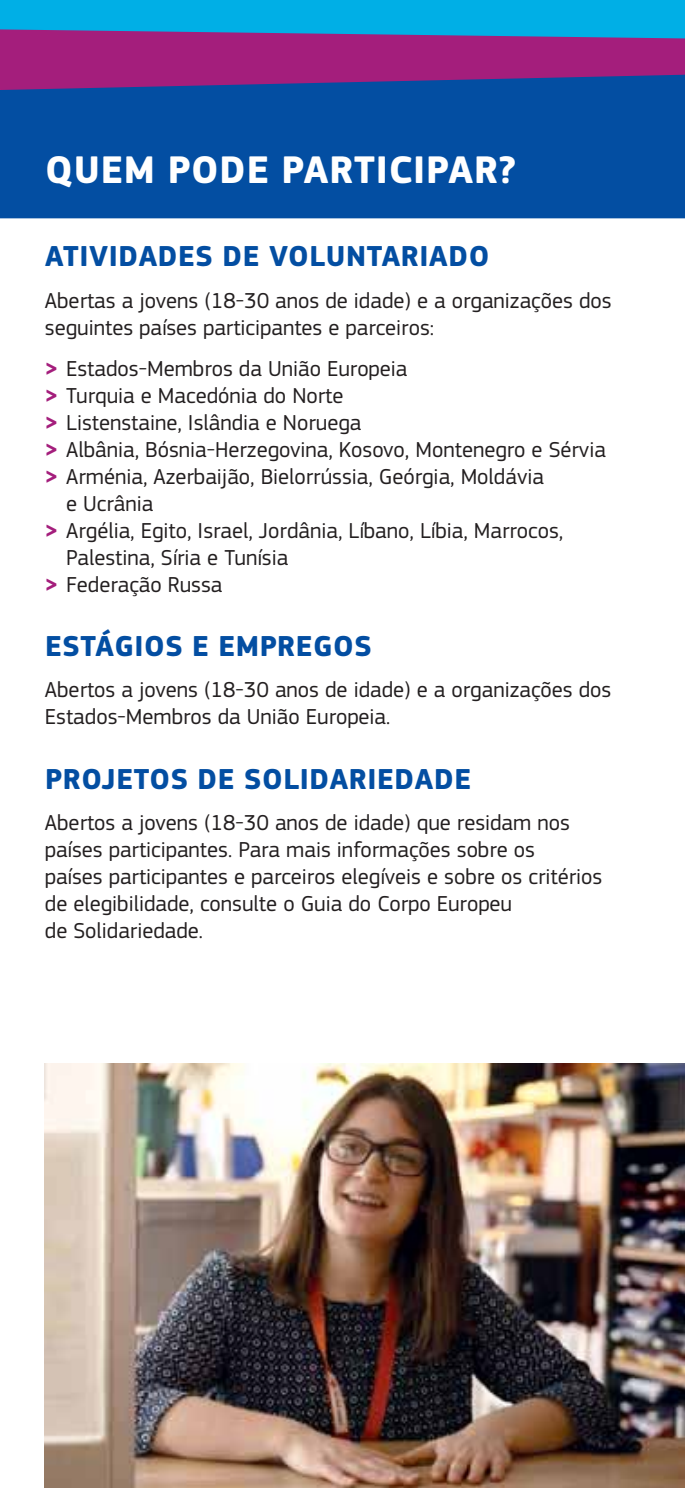
<style>
.page{position:relative;width:685px;height:1488px;background:#fff}
.page>*{position:absolute;margin:0;border:0;box-sizing:border-box;transform-origin:0 0}
.t1{font:700 40px "EC Square Sans Pro";letter-spacing:.02em;color:#fff}
.t2{font:700 30px "EC Square Sans Pro";letter-spacing:.02em;color:#034ea2}
.t3{font:22.5px/27px "EC Square Sans Pro";color:#231f20}
.s1{font-weight:700;color:#a41e7c}
</style>
<div class="page">
<img style="left:45px;top:1063px;width:640px;height:424px">
<div style="left:0;top:0;width:685px;height:10px;background:#00afe6"></div>
<svg style="left:0;top:10px;width:685px;height:64px;background:#6654a3"></svg>
<div style="left:0;top:74px;width:685px;height:144px;background:#034ea2"></div>
<h1 class="t1" style="left:45px;top:155px;width:472px">QUEM PODE PARTICIPAR?</h1>
<h2 class="t2" style="left:45px;top:245px;width:446px">ATIVIDADES DE VOLUNTARIADO</h2>
<p class="t3" style="left:45px;top:289px;width:568px">Abertas a jovens (18-30 anos de idade) e a organizações dos seguintes países participantes e parceiros:</p>
<p class="t3" style="left:45px;top:357px;width:364px"><span class="s1">&gt;</span> Estados-Membros da União Europeia</p>
<p class="t3" style="left:45px;top:384px;width:300px"><span class="s1">&gt;</span> Turquia e Macedónia do Norte</p>
<p class="t3" style="left:45px;top:411px;width:318px"><span class="s1">&gt;</span> Listenstaine, Islândia e Noruega</p>
<p class="t3" style="left:45px;top:438px;width:563px"><span class="s1">&gt;</span> Albânia, Bósnia-Herzegovina, Kosovo, Montenegro e Sérvia</p>
<p class="t3" style="left:45px;top:465px;width:501px"><span class="s1">&gt;</span> Arménia, Azerbaijão, Bielorrússia, Geórgia, Moldávia</p>
<p class="t3" style="left:66px;top:492px;width:89px">e Ucrânia</p>
<p class="t3" style="left:45px;top:519px;width:520px"><span class="s1">&gt;</span> Argélia, Egito, Israel, Jordânia, Líbano, Líbia, Marrocos,</p>
<p class="t3" style="left:66px;top:546px;width:224px">Palestina, Síria e Tunísia</p>
<p class="t3" style="left:45px;top:573px;width:179px"><span class="s1">&gt;</span> Federação Russa</p>
<h2 class="t2" style="left:45px;top:635px;width:328px">ESTÁGIOS E EMPREGOS</h2>
<p class="t3" style="left:45px;top:679px;width:568px">Abertos a jovens (18-30 anos de idade) e a organizações dos<br>Estados-Membros da União Europeia.</p>
<h2 class="t2" style="left:45px;top:767px;width:428px">PROJETOS DE SOLIDARIEDADE</h2>
<p class="t3" style="left:45px;top:811px;width:559px">Abertos a jovens (18-30 anos de idade) que residam nos países participantes. Para mais informações sobre os<br>países participantes e parceiros elegíveis e sobre os critérios de elegibilidade, consulte o Guia do Corpo Europeu<br>de Solidariedade.</p>
</div>
